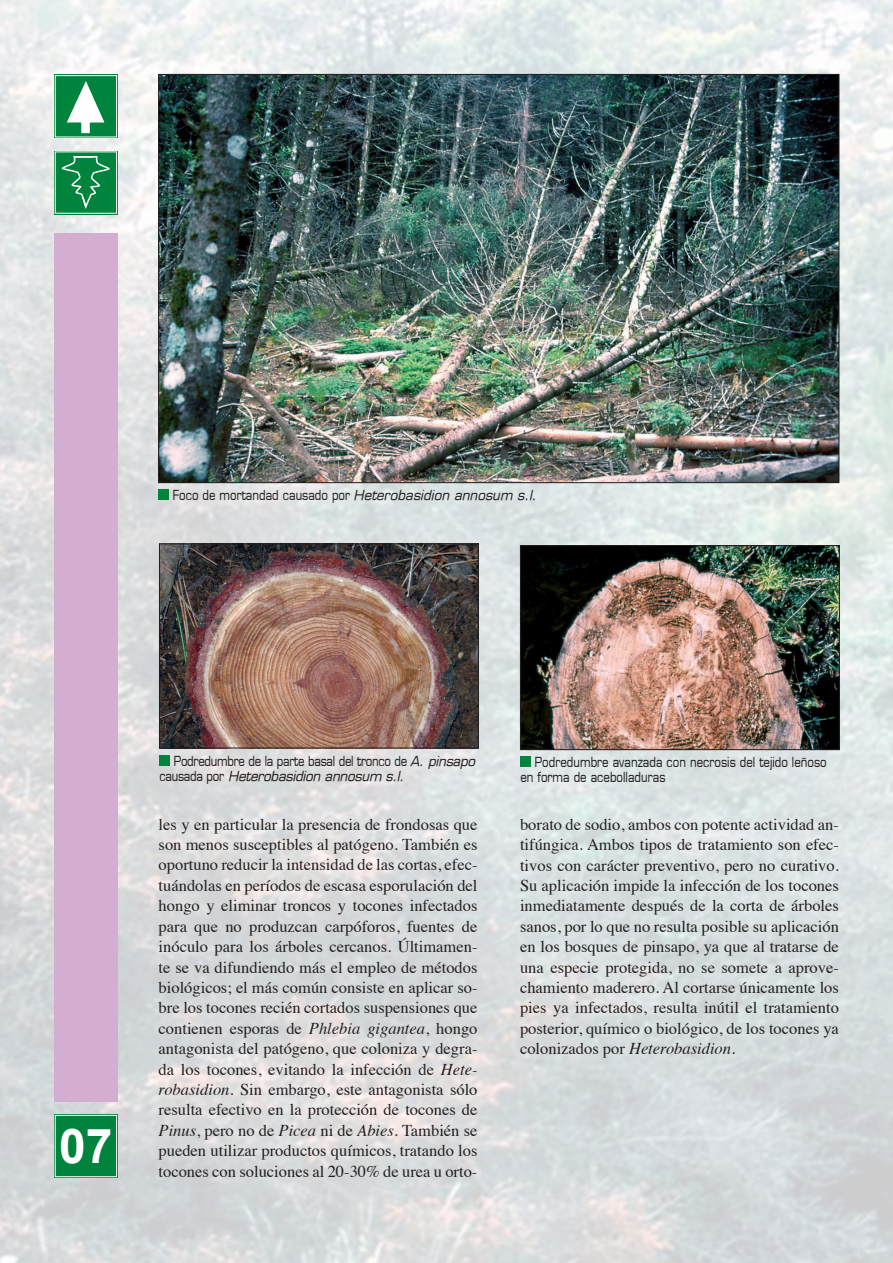
<style>
.page{position:relative;width:893px;height:1263px;background:#fff}
.page>*{position:absolute;margin:0;border:0;box-sizing:border-box;transform-origin:0 0}
.t1{font:700 48px "Arial";color:#fff}
.t2{font:16.5px/20.4px "Times";color:#231f20;text-align:justify}
.t3{font:13.5px/15px "Eurasia Normal";color:#231f20}
.t4{font:13.5px "Eurasia Normal";letter-spacing:-.02em;color:#231f20}
.t5{font:italic 13.5px "Eurasia";letter-spacing:-.02em;color:#231f20}
.s1{font-family:"Eurasia";font-style:italic}
.s2{font-family:"Eurasia Normal";font-style:normal}
.s3{font-style:italic}
</style>
<div class="page">
<img style="left:0;top:0;width:893px;height:1263px">
<div style="left:54px;top:234px;width:64px;height:868px;background:#d4aed1"></div>
<div style="left:54px;top:151px;width:64px;height:63px;background:#00843d"></div>
<div style="left:55px;top:151px;width:62px;height:63px;border:1px solid #fff"></div>
<div style="left:54px;top:74px;width:64px;height:64px;background:#00843d"></div>
<div style="left:55px;top:75px;width:62px;height:62px;border:1px solid #fff"></div>
<div style="left:54px;top:1114px;width:64px;height:64px;background:#00843d"></div>
<svg style="left:62px;top:156px;width:47px;height:61px"></svg>
<svg style="left:66px;top:81px;width:39px;height:53px"></svg>
<div style="left:159px;top:755px;width:11px;height:10px;background:#00843d"></div>
<img style="left:161px;top:545px;width:316px;height:201px">
<div style="left:159px;top:543px;width:320px;height:205px;border:1px solid #231f20"></div>
<div style="left:520px;top:757px;width:11px;height:10px;background:#00843d"></div>
<img style="left:522px;top:547px;width:316px;height:201px">
<div style="left:520px;top:545px;width:320px;height:205px;border:1px solid #231f20"></div>
<div style="left:55px;top:1115px;width:62px;height:62px;border:1px solid #fff"></div>
<div style="left:159px;top:490px;width:10px;height:10px;background:#00843d"></div>
<img style="left:160px;top:76px;width:677px;height:405px">
<p class="t3" style="left:173px;top:487px;width:365px">Foco de mortandad causado por <span class="s1">Heterobasidion annosum s.l.</span></p>
<h1 class="t1" style="left:59px;top:1114px;width:55px">07</h1>
<p class="t4" style="left:174px;top:752px;width:303px">Podredumbre de la parte basal del tronco de <span class="s1">A. pinsapo</span></p>
<p class="t5" style="left:159px;top:767px;width:246px"><span class="s2">causada por</span> Heterobasidion annosum s.l.</p>
<p class="t3" style="left:520px;top:754px;width:308px;text-indent:14px">Podredumbre avanzada con necrosis del tejido leñoso en forma de acebolladuras</p>
<p class="t2" style="left:159px;top:812px;width:320px">les y en particular la presencia de frondosas que son menos susceptibles al patógeno. También es oportuno reducir la intensidad de las cortas, efec&shy;tuándolas en períodos de escasa esporulación del hongo y eliminar troncos y tocones infectados para que no produzcan carpóforos, fuentes de inóculo para los árboles cercanos. Últimamen&shy;te se va difundiendo más el empleo de métodos biológicos; el más común consiste en aplicar so&shy;bre los tocones recién cortados suspensiones que contienen esporas de <span class="s3">Phlebia gigantea</span>, hongo antagonista del patógeno, que coloniza y degra&shy;da los tocones, evitando la infección de <span class="s3">Hete&shy;robasidion</span>. Sin embargo, este antagonista sólo resulta efectivo en la protección de tocones de <span class="s3">Pinus</span>, pero no de <span class="s3">Picea</span> ni de <span class="s3">Abies</span>. También se pueden utilizar productos químicos, tratando los tocones con soluciones al 20-30% de urea u orto-</p>
<p class="t2" style="left:520px;top:812px;width:320px">borato de sodio, ambos con potente actividad an&shy;tifúngica. Ambos tipos de tratamiento son efec&shy;tivos con carácter preventivo, pero no curativo.<br>Su aplicación impide la infección de los tocones inmediatamente después de la corta de árboles sanos, por lo que no resulta posible su aplicación en los bosques de pinsapo, ya que al tratarse de una especie protegida, no se somete a aprove&shy;chamiento maderero. Al cortarse únicamente los pies ya infectados, resulta inútil el tratamiento posterior, químico o biológico, de los tocones ya colonizados por <span class="s3">Heterobasidion</span>.</p>
</div>
